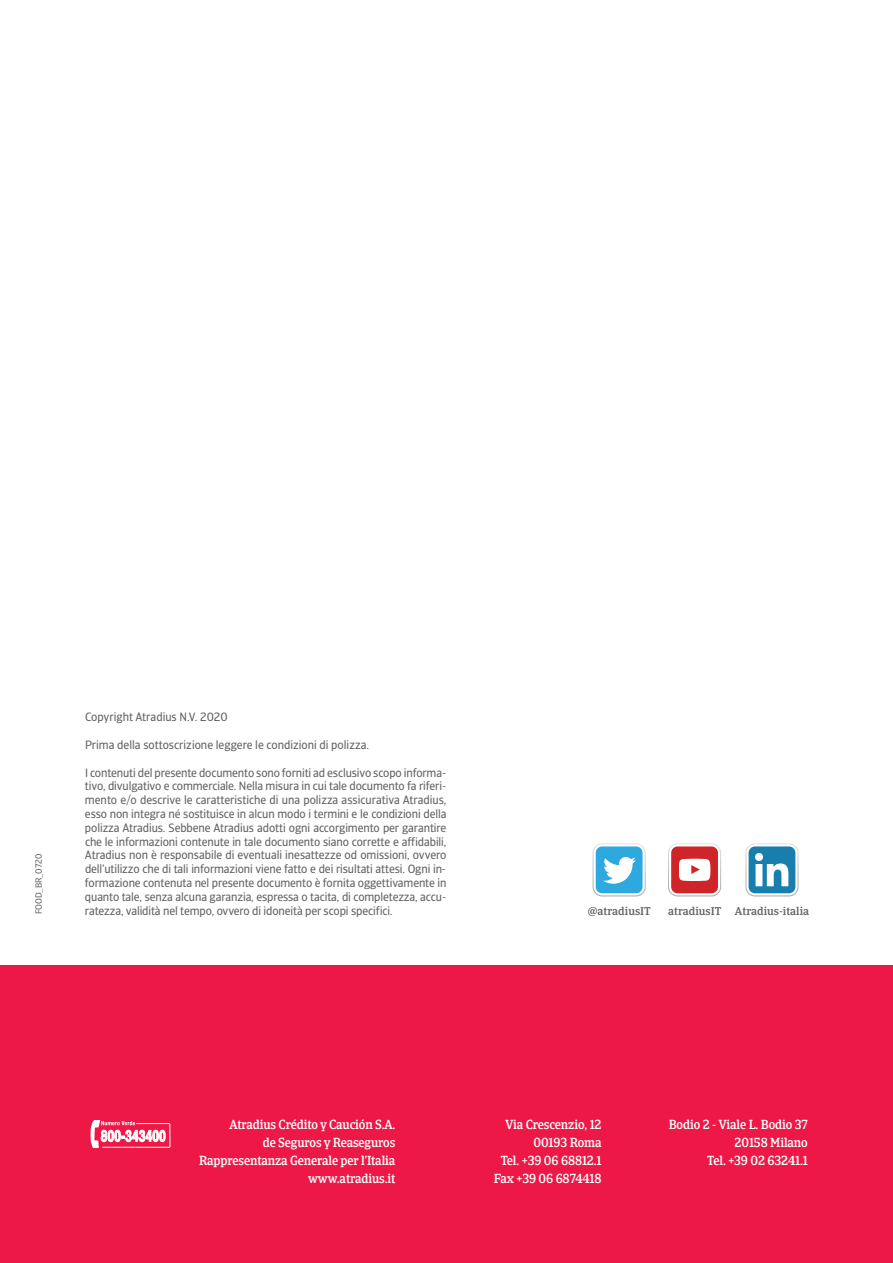
<style>
.page{position:relative;width:893px;height:1263px;background:#fff}
.page>*{position:absolute;margin:0;border:0;box-sizing:border-box;transform-origin:0 0}
.t1{font:500 12.75px/18px "Catalana";letter-spacing:-.01em;color:#fff;text-align:right;scale:.95 1}
.t2{font:12px/13.8px "Catalana Sans";color:#636366;text-align:justify;scale:.95 1}
.t3{font:500 11.25px "Catalana";color:#636366}
.t4{font:9px "Catalana Sans";color:#636366;scale:.95 1}
</style>
<div class="page">
<div style="left:0;top:965px;width:893px;height:298px;background:#ed1845"></div>
<svg style="left:91px;top:1120px;width:79px;height:28px"></svg>
<svg style="left:593px;top:843px;width:53px;height:53px"></svg>
<svg style="left:594px;top:844px;width:51px;height:51px"></svg>
<div style="left:596px;top:846px;width:46px;height:47px;background:#2ea9e0;border-radius:6px"></div>
<svg style="left:603px;top:857px;width:33px;height:27px"></svg>
<svg style="left:668px;top:843px;width:53px;height:53px"></svg>
<svg style="left:669px;top:844px;width:51px;height:51px"></svg>
<div style="left:671px;top:846px;width:47px;height:47px;background:#cf2529;border-radius:6px"></div>
<svg style="left:679px;top:859px;width:31px;height:22px"></svg>
<svg style="left:745px;top:843px;width:54px;height:53px"></svg>
<svg style="left:746px;top:844px;width:51px;height:51px"></svg>
<div style="left:749px;top:846px;width:46px;height:47px;background:#177ead;border-radius:6px"></div>
<svg style="left:755px;top:853px;width:34px;height:33px"></svg>
<div style="left:755px;top:853px;width:8px;height:8px;background:#fdfefe;border-radius:50%"></div>
<p class="t4" style="left:35px;top:914px;width:65px;rotate:-90deg">FOOD_BR_0720</p>
<p class="t2" style="left:85px;top:711px;width:152px">Copyright Atradius N.V. 2020</p>
<p class="t2" style="left:85px;top:739px;width:300px">Prima della sottoscrizione leggere le condizioni di polizza.</p>
<p class="t2" style="left:85px;top:766px;width:382px">I contenuti del presente documento sono forniti ad esclusivo scopo informa&shy;tivo, divulgativo e commerciale. Nella misura in cui tale documento fa riferi&shy;mento e/o descrive le caratteristiche di una polizza assicurativa Atradius, esso non integra né sostituisce in alcun modo i termini e le condizioni della polizza Atradius. Sebbene Atradius adotti ogni accorgimento per garantire che le informazioni contenute in tale documento siano corrette e affidabili, Atradius non è responsabile di eventuali inesattezze od omissioni, ovvero dell’utilizzo che di tali informazioni viene fatto e dei risultati attesi. Ogni in&shy;formazione contenuta nel presente documento è fornita oggettivamente in quanto tale, senza alcuna garanzia, espressa o tacita, di completezza, accu&shy;ratezza, validità nel tempo, ovvero di idoneità per scopi specifici.</p>
<p class="t3" style="left:588px;top:904px;width:64px">@atradiusIT</p>
<p class="t3" style="left:668px;top:904px;width:143px">atradiusIT Atradius-italia</p>
<p class="t1" style="left:199px;top:1116px;width:208px">Atradius Crédito y Caución S.A.<br>de Seguros y Reaseguros<br>Rappresentanza Generale per l’Italia www.atradius.it</p>
<p class="t1" style="left:494px;top:1116px;width:115px">Via Crescenzio, 12<br>00193 Roma<br>Tel. +39 06 68812.1<br>Fax +39 06 6874418</p>
<p class="t1" style="left:669px;top:1116px;width:148px">Bodio 2 - Viale L. Bodio 37<br>20158 Milano<br>Tel. +39 02 63241.1</p>
</div>
